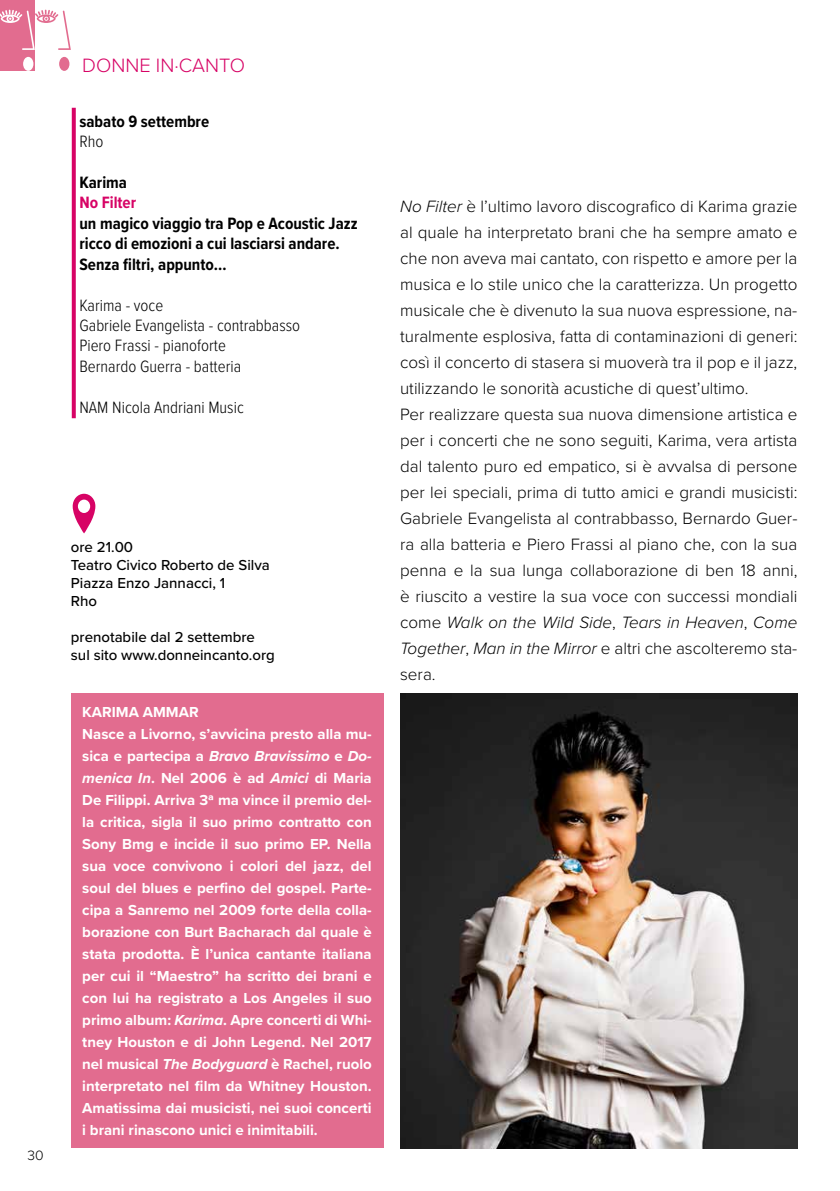
<style>
.page{position:relative;width:840px;height:1191px;background:#fff}
.page>*{position:absolute;margin:0;border:0;box-sizing:border-box;transform-origin:0 0}
.t1{font:300 20px "Proxima Nova";color:#d70365}
.t2{font:300 17px/26px "Proxima Nova";color:#000}
.t3{font:300 17px/20.4px "Proxima Nova Cond";color:#000}
.t4{font:700 17px/20.4px "Proxima Nova Cond";color:#000}
.t5{font:700 17px "Proxima Nova Cond";color:#d70365}
.t6{font:700 15px/22px "Proxima Nova";color:#fff}
.t7{font:500 15px/18px "Proxima Nova";color:#000}
.t8{font:300 14px "Proxima Nova";color:#000}
.s1{font-style:italic}
</style>
<div class="page">
<div style="left:59px;top:57px;width:10px;height:14px;background:#e26c8f;border-radius:50%"></div>
<div style="left:0;top:0;width:35px;height:71px;background:#e26c8f"></div>
<svg style="left:0;top:10px;width:71px;height:40px"></svg>
<div style="left:23px;top:57px;width:10px;height:14px;background:#fff;border-radius:50%"></div>
<svg style="left:72px;top:108px;width:4px;height:310px"></svg>
<div style="left:71px;top:694px;width:312px;height:453px;background:#e26c8f"></div>
<svg style="left:73px;top:494px;width:22px;height:39px"></svg>
<img style="left:400px;top:694px;width:397px;height:454px">
<p class="t1" style="left:82px;top:51px;width:164px">DONNE IN·CANTO</p>
<p class="t4" style="left:79px;top:111px;width:131px">sabato 9 settembre</p>
<p class="t3" style="left:79px;top:130px;width:25px">Rho</p>
<p class="t4" style="left:79px;top:172px;width:49px">Karima</p>
<p class="t5" style="left:79px;top:190px;width:58px">No Filter</p>
<p class="t4" style="left:79px;top:213px;width:279px">un magico viaggio tra Pop e Acoustic Jazz ricco di emozioni a cui lasciarsi andare.<br>Senza filtri, appunto…</p>
<p class="t3" style="left:79px;top:294px;width:222px">Karima - voce<br>Gabriele Evangelista - contrabbasso<br>Piero Frassi - pianoforte<br>Bernardo Guerra - batteria</p>
<p class="t3" style="left:79px;top:396px;width:166px">NAM Nicola Andriani Music</p>
<p class="t8" style="left:27px;top:1144px;width:18px">30</p>
<p class="t7" style="left:71px;top:537px;width:200px">ore 21.00<br>Teatro Civico Roberto de Silva<br>Piazza Enzo Jannacci, 1<br>Rho</p>
<p class="t7" style="left:71px;top:627px;width:205px">prenotabile dal 2 settembre sul sito www.donneincanto.org</p>
<p class="t6" style="left:82px;top:700px;width:291px">KARIMA AMMAR<br>Nasce a Livorno, s’avvicina presto alla mu&shy;sica e partecipa a <span class="s1">Bravo Bravissimo</span> e <span class="s1">Do&shy;menica In</span>. Nel 2006 è ad <span class="s1">Amici</span> di Maria De Filippi. Arriva 3ª ma vince il premio del&shy;la critica, sigla il suo primo contratto con Sony Bmg e incide il suo primo EP. Nella sua voce convivono i colori del jazz, del soul del blues e perfino del gospel. Parte&shy;cipa a Sanremo nel 2009 forte della colla&shy;borazione con Burt Bacharach dal quale è stata prodotta. È l’unica cantante italiana per cui il “Maestro” ha scritto dei brani e con lui ha registrato a Los Angeles il suo primo album: <span class="s1">Karima</span>. Apre concerti di Whi&shy;tney Houston e di John Legend. Nel 2017 nel musical <span class="s1">The Bodyguard</span> è Rachel, ruolo interpretato nel film da Whitney Houston.<br>Amatissima dai musicisti, nei suoi concerti i brani rinascono unici e inimitabili.</p>
<p class="t2" style="left:400px;top:192px;width:398px"><span class="s1">No Filter</span> è l’ultimo lavoro discografico di Karima grazie al quale ha interpretato brani che ha sempre amato e che non aveva mai cantato, con rispetto e amore per la musica e lo stile unico che la caratterizza. Un progetto musicale che è divenuto la sua nuova espressione, na&shy;turalmente esplosiva, fatta di contaminazioni di generi: così il concerto di stasera si muoverà tra il pop e il jazz, utilizzando le sonorità acustiche di quest’ultimo.<br>Per realizzare questa sua nuova dimensione artistica e per i concerti che ne sono seguiti, Karima, vera artista dal talento puro ed empatico, si è avvalsa di persone per lei speciali, prima di tutto amici e grandi musicisti:<br>Gabriele Evangelista al contrabbasso, Bernardo Guer&shy;ra alla batteria e Piero Frassi al piano che, con la sua penna e la sua lunga collaborazione di ben 18 anni, è riuscito a vestire la sua voce con successi mondiali come <span class="s1">Walk on the Wild Side</span>, <span class="s1">Tears in Heaven</span>, <span class="s1">Come Together</span>, <span class="s1">Man in the Mirror</span> e altri che ascolteremo sta&shy;sera.</p>
</div>
